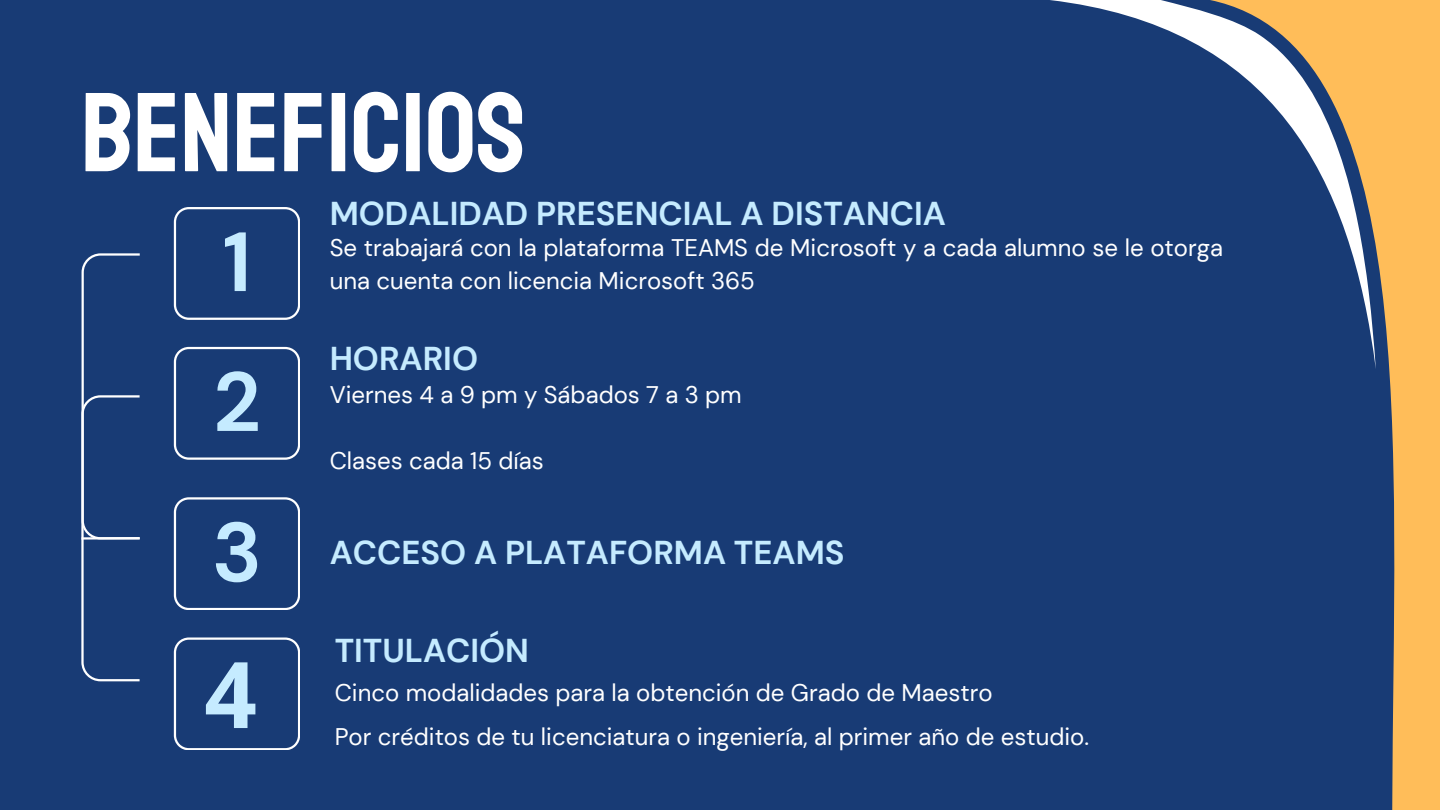
<style>
.page{position:relative;width:1440px;height:810px;background:#183b75}
.page>*{position:absolute;margin:0;border:0;box-sizing:border-box;transform-origin:0 0}
.t1{font:112.4px "Staatliches";color:#fff}
.t2{font:700 92px "Open Sans";color:#c5ebff}
.t3{font:700 83.8px/139.9px "DM Sans";color:#c5ebff}
.t4{font:700 33px "DM Sans";color:#c5ebff}
.t5{font:24px/33px "DM Sans";color:#fff}
</style>
<div class="page">
<svg style="left:174px;top:207px;width:126px;height:113px"></svg>
<svg style="left:174px;top:347px;width:126px;height:113px"></svg>
<svg style="left:174px;top:497px;width:126px;height:113px"></svg>
<svg style="left:1050px;top:0;width:160px;height:53px"></svg>
<svg style="left:1210px;top:0;width:230px;height:810px"></svg>
<svg style="left:81px;top:253px;width:59px;height:429px"></svg>
<svg style="left:174px;top:637px;width:126px;height:113px"></svg>
<h1 class="t1" style="left:81px;top:64px;width:446px">BENEFICIOS</h1>
<h3 class="t3" style="left:213px;top:193px;width:49px">1<br>2</h3>
<h3 class="t3" style="left:212px;top:483px;width:51px">3</h3>
<h2 class="t2" style="left:204px;top:630px;width:54px">4</h2>
<h3 class="t4" style="left:330px;top:192px;width:618px">MODALIDAD PRESENCIAL A DISTANCIA</h3>
<p class="t5" style="left:330px;top:231px;width:895px">Se trabajará con la plataforma TEAMS de Microsoft y a cada alumno se le otorga una cuenta con licencia Microsoft 365</p>
<h3 class="t4" style="left:330px;top:337px;width:150px">HORARIO</h3>
<p class="t5" style="left:330px;top:378px;width:414px">Viernes 4 a 9 pm y Sábados 7 a 3 pm</p>
<p class="t5" style="left:330px;top:444px;width:216px">Clases cada 15 días</p>
<h3 class="t4" style="left:330px;top:532px;width:516px">ACCESO A PLATAFORMA TEAMS</h3>
<h3 class="t4" style="left:335px;top:630px;width:196px">TITULACIÓN</h3>
<p class="t5" style="left:335px;top:676px;width:659px">Cinco modalidades para la obtención de Grado de Maestro</p>
<p class="t5" style="left:335px;top:720px;width:756px">Por créditos de tu licenciatura o ingeniería, al primer año de estudio.</p>
</div>
